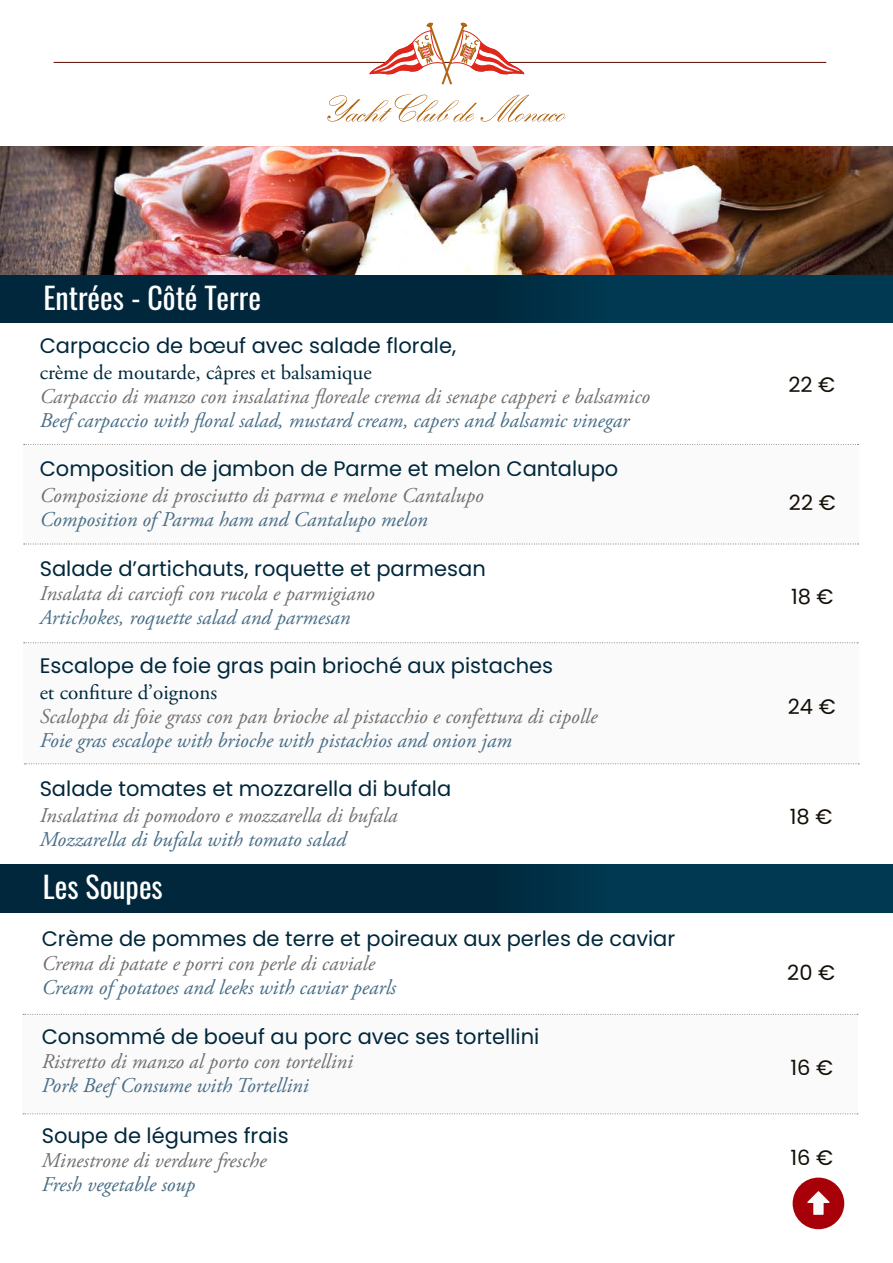
<style>
.page{position:relative;width:893px;height:1263px;background:#fff}
.page>*{position:absolute;margin:0;border:0;box-sizing:border-box;transform-origin:0 0}
.t1{font:30px "Oswald";color:#fff}
.t2{font:italic 21px "Adobe Garamond Pro";color:#706f6f}
.t3{font:italic 21px "Adobe Garamond Pro";color:#476d86}
.t4{font:21px "Poppins";color:#00273b}
.t5{font:21px "Adobe Garamond Pro";color:#00273b}
.t6{font:21px "Poppins";color:#140f06}
</style>
<div class="page">
<div style="left:0;top:274px;width:893px;height:49px;background:#00273b"></div>
<div style="left:0;top:864px;width:893px;height:49px;background:#00273b"></div>
<div style="left:462px;top:274px;width:431px;height:49px;background:linear-gradient(to right,#002d43,#003e57)"></div>
<div style="left:462px;top:864px;width:431px;height:49px;background:linear-gradient(to right,#002d43,#003e57)"></div>
<div style="left:23px;top:642px;width:835px;height:122px;background:#fafafa"></div>
<div style="left:23px;top:445px;width:835px;height:99px;background:#fafafa"></div>
<svg style="left:24px;top:444px;width:834px;height:1px"></svg>
<svg style="left:24px;top:544px;width:834px;height:1px"></svg>
<svg style="left:24px;top:642px;width:834px;height:1px"></svg>
<svg style="left:25px;top:763px;width:834px;height:1px"></svg>
<hr style="left:54px;top:62px;width:772px;height:1px;background:#5d0d00">
<svg style="left:370px;top:22px;width:154px;height:62px"></svg>
<svg style="left:327px;top:94px;width:239px;height:28px"></svg>
<div style="left:23px;top:1015px;width:835px;height:99px;background:#fafafa"></div>
<svg style="left:23px;top:1014px;width:835px;height:1px"></svg>
<svg style="left:23px;top:1113px;width:835px;height:1px"></svg>
<img style="left:0;top:147px;width:893px;height:127px">
<div style="left:793px;top:1177px;width:51px;height:52px;background:#a80008;border-radius:50%"></div>
<svg style="left:807px;top:1191px;width:22px;height:24px"></svg>
<h1 class="t1" style="left:43px;top:271px;width:219px">Entrées - Côté Terre</h1>
<p class="t4" style="left:40px;top:334px;width:418px">Carpaccio de bœuf avec salade florale,</p>
<p class="t5" style="left:40px;top:360px;width:333px">crème de moutarde, câpres et balsamique</p>
<p class="t2" style="left:40px;top:384px;width:612px">Carpaccio di manzo con insalatina floreale crema di senape capperi e balsamico</p>
<p class="t3" style="left:40px;top:408px;width:591px">Beef carpaccio with floral salad, mustard cream, capers and balsamic vinegar</p>
<p class="t4" style="left:40px;top:457px;width:580px">Composition de jambon de Parme et melon Cantalupo</p>
<p class="t2" style="left:40px;top:483px;width:446px">Composizione di prosciutto di parma e melone Cantalupo</p>
<p class="t3" style="left:40px;top:507px;width:390px">Composition of Parma ham and Cantalupo melon</p>
<p class="t4" style="left:40px;top:556px;width:448px">Salade d’artichauts, roquette et parmesan</p>
<p class="t2" style="left:40px;top:580px;width:337px">Insalata di carciofi con rucola e parmigiano</p>
<p class="t3" style="left:40px;top:604px;width:312px">Artichokes, roquette salad and parmesan</p>
<p class="t4" style="left:40px;top:653px;width:515px">Escalope de foie gras pain brioché aux pistaches</p>
<p class="t5" style="left:40px;top:679px;width:179px">et confiture d’oignons</p>
<p class="t2" style="left:40px;top:703px;width:559px">Scaloppa di foie grass con pan brioche al pistacchio e confettura di cipolle</p>
<p class="t3" style="left:40px;top:727px;width:473px">Foie gras escalope with brioche with pistachios and onion jam</p>
<p class="t4" style="left:40px;top:776px;width:413px">Salade tomates et mozzarella di bufala</p>
<p class="t2" style="left:40px;top:802px;width:359px">Insalatina di pomodoro e mozzarella di bufala</p>
<p class="t3" style="left:40px;top:826px;width:308px">Mozzarella di bufala with tomato salad</p>
<h1 class="t1" style="left:43px;top:860px;width:122px">Les Soupes</h1>
<p class="t4" style="left:42px;top:926px;width:635px">Crème de pommes de terre et poireaux aux perles de caviar</p>
<p class="t2" style="left:42px;top:951px;width:335px">Crema di patate e porri con perle di caviale</p>
<p class="t3" style="left:42px;top:975px;width:356px">Cream of potatoes and leeks with caviar pearls</p>
<p class="t4" style="left:42px;top:1024px;width:499px">Consommé de boeuf au porc avec ses tortellini</p>
<p class="t2" style="left:42px;top:1048px;width:313px">Ristretto di manzo al porto con tortellini</p>
<p class="t3" style="left:42px;top:1072px;width:268px">Pork Beef Consume with Tortellini</p>
<p class="t4" style="left:42px;top:1123px;width:248px">Soupe de légumes frais</p>
<p class="t2" style="left:42px;top:1147px;width:226px">Minestrone di verdure fresche</p>
<p class="t3" style="left:42px;top:1171px;width:155px">Fresh vegetable soup</p>
<p class="t6" style="left:788px;top:372px;width:48px">22 €</p>
<p class="t6" style="left:789px;top:491px;width:48px">22 €</p>
<p class="t6" style="left:791px;top:585px;width:44px">18 €</p>
<p class="t6" style="left:788px;top:695px;width:49px">24 €</p>
<p class="t6" style="left:790px;top:805px;width:44px">18 €</p>
<p class="t6" style="left:787px;top:961px;width:49px">20 €</p>
<p class="t6" style="left:790px;top:1056px;width:44px">16 €</p>
<p class="t6" style="left:790px;top:1145px;width:44px">16 €</p>
</div>
